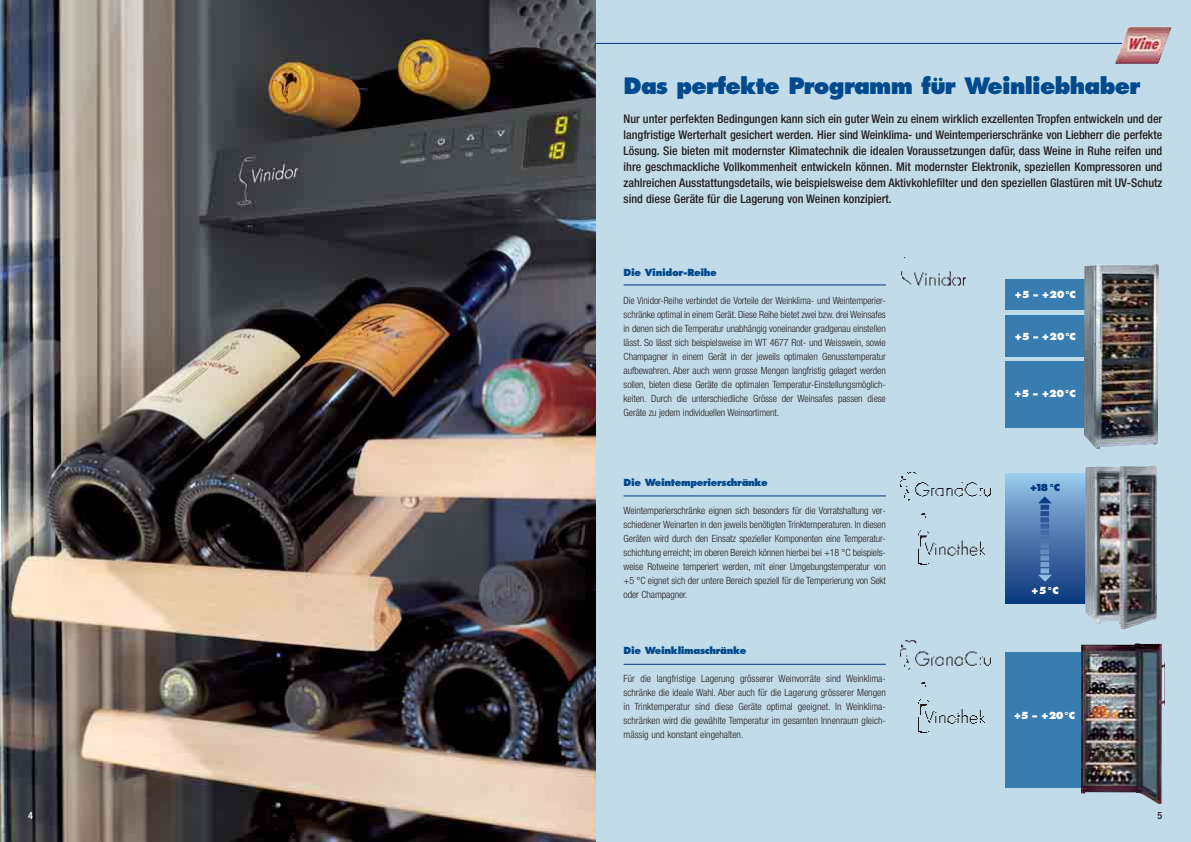
<style>
.page{position:relative;width:1191px;height:842px;background:#fff}
.page>*{position:absolute;margin:0;border:0;box-sizing:border-box;transform-origin:0 0}
.t1{font:800 22px "Futura Std";letter-spacing:-.035em;color:#004a8d}
.t2{font:500 condensed 12px/16px "Helvetica Neue";color:#231f20;text-align:justify}
.t3{font:300 condensed 10px/14px "Helvetica Neue";letter-spacing:-.01em;color:#231f20;text-align:justify}
.t4{font:500 condensed 10px "Helvetica Neue";color:#fff}
.t5{font:500 condensed 10px "Helvetica Neue";color:#231f20}
.t6{font:800 9.5px "Futura Std";letter-spacing:-.035em;color:#004a8d}
.t7{font:800 9.5px "Futura Std";letter-spacing:-.035em;color:#fff}
.t8{font:800 9.5px "Futura Std";color:#00367b}
</style>
<div class="page">
<div style="left:595px;top:1px;width:595px;height:841px;background:#c2dbe8"></div>
<hr style="left:0;top:43px;width:1134px;height:1px;background:#00367b">
<img style="left:0;top:1px;width:595px;height:841px">
<img style="left:1114px;top:27px;width:57px;height:37px">
<div style="left:1005px;top:279px;width:96px;height:30px;background:#397db0"></div>
<div style="left:1005px;top:315px;width:96px;height:41px;background:#397db0"></div>
<div style="left:1005px;top:474px;width:96px;height:130px;background:linear-gradient(to bottom,#97c3e8,#093379)"></div>
<div style="left:1005px;top:652px;width:96px;height:135px;background:#397db0"></div>
<img style="left:1083px;top:264px;width:75px;height:185px">
<img style="left:1085px;top:466px;width:71px;height:163px">
<img style="left:1081px;top:643px;width:84px;height:161px">
<svg style="left:1038px;top:496px;width:14px;height:86px"></svg>
<div style="left:1005px;top:362px;width:79px;height:66px;background:#397db0"></div>
<img style="left:900px;top:640px;width:91px;height:30px">
<img style="left:901px;top:257px;width:65px;height:29px">
<img style="left:918px;top:682px;width:67px;height:51px">
<img style="left:900px;top:472px;width:91px;height:29px">
<img style="left:918px;top:514px;width:67px;height:50px">
<hr style="left:623px;top:285px;width:263px;height:1px;background:#00367b">
<hr style="left:623px;top:496px;width:263px;height:1px;background:#00367b">
<hr style="left:623px;top:664px;width:263px;height:1px;background:#00367b">
<h1 class="t1" style="left:623px;top:75px;width:518px">Das perfekte Programm für Weinliebhaber</h1>
<p class="t2" style="left:623px;top:112px;width:540px">Nur unter perfekten Bedingungen kann sich ein guter Wein zu einem wirklich exzellenten Tropfen entwickeln und der langfristige Werterhalt gesichert werden. Hier sind Weinklima- und Weintemperierschränke von Liebherr die perfekte Lösung. Sie bieten mit modernster Klimatechnik die idealen Voraussetzungen dafür, dass Weine in Ruhe reifen und ihre geschmackliche Vollkommenheit entwickeln können. Mit modernster Elektronik, speziellen Kompressoren und zahlreichen Ausstattungsdetails, wie beispielsweise dem Aktivkohlefilter und den speziellen Glastüren mit UV-Schutz sind diese Geräte für die Lagerung von Weinen konzipiert.</p>
<p class="t6" style="left:623px;top:268px;width:95px">Die Vinidor-Reihe</p>
<p class="t3" style="left:623px;top:294px;width:264px">Die Vinidor-Reihe verbindet die Vorteile der Weinklima- und Weintemperier&shy;schränke optimal in einem Gerät. Diese Reihe bietet zwei bzw. drei Weinsafes in denen sich die Temperatur unabhängig voneinander gradgenau einstellen lässt. So lässt sich beispielsweise im WT 4677 Rot- und Weisswein, sowie Champagner in einem Gerät in der jeweils optimalen Genusstemperatur aufbewahren. Aber auch wenn grosse Mengen langfristig gelagert werden sollen, bieten diese Geräte die optimalen Temperatur-Einstellungsmöglich&shy;keiten. Durch die unterschiedliche Grösse der Weinsafes passen diese Geräte zu jedem individuellen Weinsortiment.</p>
<p class="t6" style="left:623px;top:478px;width:146px">Die Weintemperierschränke</p>
<p class="t3" style="left:623px;top:504px;width:264px">Weintemperierschränke eignen sich besonders für die Vorratshaltung ver&shy;schiedener Weinarten in den jeweils benötigten Trinktemperaturen. In diesen Geräten wird durch den Einsatz spezieller Komponenten eine Temperatur&shy;schichtung erreicht; im oberen Bereich können hierbei bei +18 °C beispiels&shy;weise Rotweine temperiert werden, mit einer Umgebungstemperatur von +5 °C eignet sich der untere Bereich speziell für die Temperierung von Sekt oder Champagner.</p>
<p class="t6" style="left:623px;top:646px;width:124px">Die Weinklimaschränke</p>
<p class="t3" style="left:623px;top:672px;width:264px">Für die langfristige Lagerung grösserer Weinvorräte sind Weinklima&shy;schränke die ideale Wahl. Aber auch für die Lagerung grösserer Mengen in Trinktemperatur sind diese Geräte optimal geeignet. In Weinklima&shy;schränken wird die gewählte Temperatur im gesamten Innenraum gleich&shy;mässig und konstant eingehalten.</p>
<p class="t7" style="left:1014px;top:290px;width:63px">+5 – +20°C</p>
<p class="t7" style="left:1014px;top:332px;width:63px">+5 – +20°C</p>
<p class="t7" style="left:1014px;top:389px;width:63px">+5 – +20°C</p>
<p class="t8" style="left:1029px;top:483px;width:32px">+18 °C</p>
<p class="t7" style="left:1031px;top:586px;width:29px">+5°C</p>
<p class="t7" style="left:1013px;top:711px;width:63px">+5 – +20°C</p>
<p class="t4" style="left:28px;top:812px;width:6px">4</p>
<p class="t5" style="left:1157px;top:812px;width:6px">5</p>
</div>
